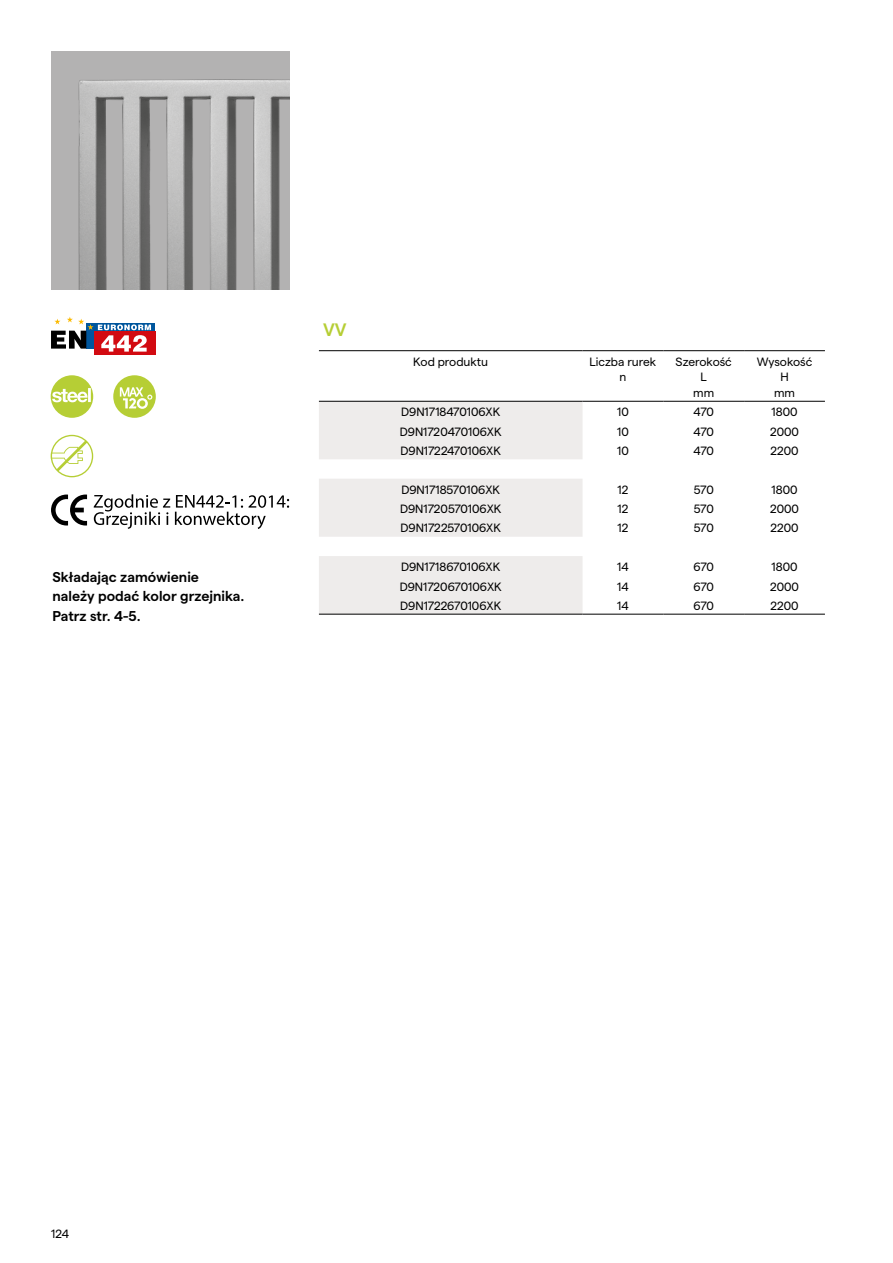
<style>
.page{position:relative;width:893px;height:1263px;background:#fff}
.page>*{position:absolute;margin:0;border:0;box-sizing:border-box;transform-origin:0 0}
.t1{font:600 18px "Matter";color:#b6ce35}
.t2{font:600 14.25px/19.5px "Matter";color:#000}
.t3{font:12px/15.6px "Matter";color:#000;text-align:center}
</style>
<div class="page">
<div style="left:86px;top:324px;width:69px;height:25px;background:#00569d"></div>
<div style="left:94px;top:331px;width:61px;height:23px;background:#d20a11"></div>
<svg style="left:51px;top:317px;width:100px;height:35px"></svg>
<svg style="left:51px;top:494px;width:36px;height:31px"></svg>
<svg style="left:94px;top:494px;width:195px;height:35px"></svg>
<svg style="left:319px;top:402px;width:264px;height:212px;fill:#eeeceb"></svg>
<hr style="left:319px;top:614px;width:264px;height:1px;background:#000">
<hr style="left:583px;top:614px;width:80px;height:1px;background:#000">
<hr style="left:663px;top:614px;width:81px;height:1px;background:#000">
<hr style="left:744px;top:614px;width:81px;height:1px;background:#000">
<hr style="left:319px;top:401px;width:264px;height:1px;background:#000">
<hr style="left:583px;top:401px;width:80px;height:1px;background:#000">
<hr style="left:663px;top:401px;width:81px;height:1px;background:#000">
<hr style="left:744px;top:401px;width:81px;height:1px;background:#000">
<hr style="left:319px;top:350px;width:264px;height:1px;background:#000">
<hr style="left:583px;top:350px;width:80px;height:1px;background:#000">
<hr style="left:663px;top:350px;width:81px;height:1px;background:#000">
<hr style="left:744px;top:350px;width:81px;height:1px;background:#000">
<img style="left:51px;top:51px;width:238px;height:238px">
<svg style="left:51px;top:435px;width:42px;height:42px"></svg>
<div style="left:113px;top:375px;width:43px;height:43px;background:#b6ce35;border-radius:50%"></div>
<svg style="left:120px;top:387px;width:32px;height:22px"></svg>
<svg style="left:51px;top:375px;width:42px;height:43px"></svg>
<p class="t2" style="left:53px;top:566px;width:194px">Składając zamówienie należy podać kolor grzejnika.<br>Patrz str. 4-5.</p>
<h1 class="t1" style="left:323px;top:317px;width:25px">VV</h1>
<p class="t3" style="left:413px;top:353px;width:76px">Kod produktu</p>
<p class="t3" style="left:590px;top:353px;width:68px">Liczba rurek n</p>
<p class="t3" style="left:676px;top:353px;width:58px">Szerokość<br>L<br>mm</p>
<p class="t3" style="left:757px;top:353px;width:57px">Wysokość<br>H<br>mm</p>
<p class="t3" style="left:401px;top:403px;width:101px">D9N1718470106XK</p>
<p class="t3" style="left:617px;top:403px;width:13px">10</p>
<p class="t3" style="left:693px;top:403px;width:22px">470</p>
<p class="t3" style="left:772px;top:403px;width:27px">1800</p>
<p class="t3" style="left:400px;top:423px;width:103px">D9N1720470106XK</p>
<p class="t3" style="left:617px;top:423px;width:13px">10</p>
<p class="t3" style="left:693px;top:423px;width:22px">470</p>
<p class="t3" style="left:770px;top:423px;width:30px">2000</p>
<p class="t3" style="left:400px;top:442px;width:102px">D9N1722470106XK</p>
<p class="t3" style="left:617px;top:442px;width:13px">10</p>
<p class="t3" style="left:693px;top:442px;width:22px">470</p>
<p class="t3" style="left:770px;top:442px;width:30px">2200</p>
<p class="t3" style="left:401px;top:481px;width:100px">D9N1718570106XK</p>
<p class="t3" style="left:617px;top:481px;width:12px">12</p>
<p class="t3" style="left:694px;top:481px;width:21px">570</p>
<p class="t3" style="left:772px;top:481px;width:27px">1800</p>
<p class="t3" style="left:400px;top:500px;width:103px">D9N1720570106XK</p>
<p class="t3" style="left:617px;top:500px;width:12px">12</p>
<p class="t3" style="left:694px;top:500px;width:21px">570</p>
<p class="t3" style="left:770px;top:500px;width:30px">2000</p>
<p class="t3" style="left:400px;top:519px;width:102px">D9N1722570106XK</p>
<p class="t3" style="left:617px;top:519px;width:12px">12</p>
<p class="t3" style="left:694px;top:519px;width:21px">570</p>
<p class="t3" style="left:770px;top:519px;width:30px">2200</p>
<p class="t3" style="left:401px;top:558px;width:101px">D9N1718670106XK</p>
<p class="t3" style="left:617px;top:558px;width:13px">14</p>
<p class="t3" style="left:693px;top:558px;width:22px">670</p>
<p class="t3" style="left:772px;top:558px;width:27px">1800</p>
<p class="t3" style="left:400px;top:577px;width:104px">D9N1720670106XK</p>
<p class="t3" style="left:617px;top:577px;width:13px">14</p>
<p class="t3" style="left:693px;top:577px;width:22px">670</p>
<p class="t3" style="left:770px;top:577px;width:30px">2000</p>
<p class="t3" style="left:400px;top:597px;width:103px">D9N1722670106XK</p>
<p class="t3" style="left:617px;top:597px;width:13px">14</p>
<p class="t3" style="left:693px;top:597px;width:22px">670</p>
<p class="t3" style="left:770px;top:597px;width:30px">2200</p>
<p class="t3" style="left:51px;top:1225px;width:20px">124</p>
</div>
